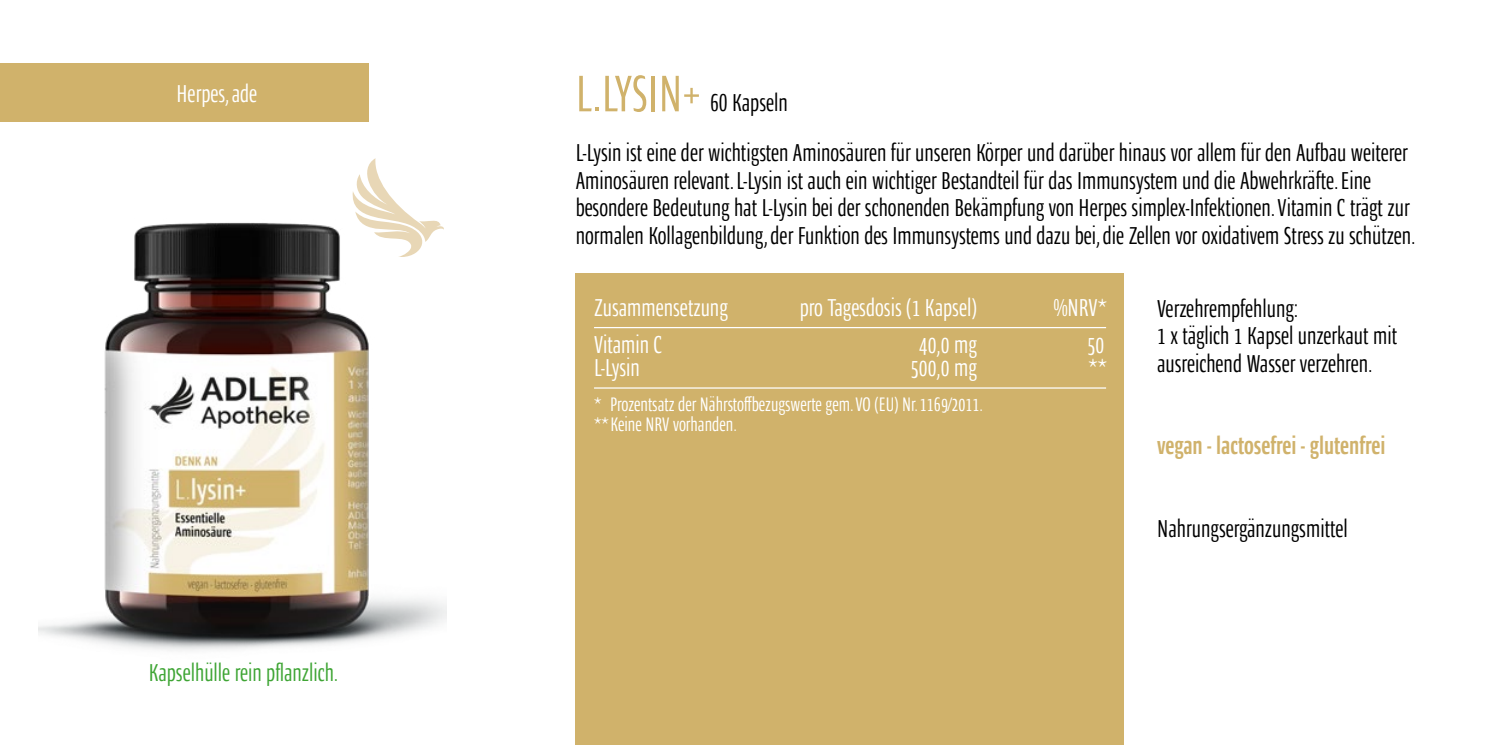
<style>
.page{position:relative;width:1489px;height:745px;background:#fff}
.page>*{position:absolute;margin:0;border:0;box-sizing:border-box;transform-origin:0 0}
.t1{font:25px/27.5px "Ardoise Std Compact";color:#000}
.t2{font:25px "Ardoise Std Compact";color:#fff}
.t3{font:700 25px "Ardoise Std Compact";color:#d0b26b}
.t4{font:25px "Ardoise Std Compact";color:#3fa535}
.t5{font:20px/20px "Ardoise Std Compact";color:#fff}
.s1{font-size:52.5px;color:#d0b26b}
</style>
<div class="page">
<div style="left:0;top:64px;width:369px;height:58px;background:#d0b26b"></div>
<div style="left:575px;top:274px;width:548px;height:470px;background:#d0b26b"></div>
<img style="left:39px;top:222px;width:407px;height:429px">
<hr style="left:594px;top:327px;width:512px;height:1px;background:#fff">
<hr style="left:594px;top:387px;width:512px;height:1px;background:#fff">
<svg style="left:353px;top:158px;width:91px;height:98px"></svg>
<p class="t2" style="left:177px;top:79px;width:82px">Herpes, ade</p>
<p class="t1" style="left:575px;top:77px;width:833px;line-height:50px"><span class="s1">L.LYSIN+</span> 60 Kapseln<br>L-Lysin ist eine der wichtigsten Aminosäuren für unseren Körper und darüber hinaus vor allem für den Aufbau weiterer</p>
<p class="t1" style="left:575px;top:166px;width:841px">Aminosäuren relevant. L-Lysin ist auch ein wichtiger Bestandteil für das Immunsystem und die Abwehrkräfte. Eine besondere Bedeutung hat L-Lysin bei der schonenden Bekämpfung von Herpes simplex-Infektionen. Vitamin C trägt zur normalen Kollagenbildung, der Funktion des Immunsystems und dazu bei, die Zellen vor oxidativem Stress zu schützen.</p>
<p class="t4" style="left:149px;top:658px;width:191px">Kapselhülle rein pflanzlich.</p>
<p class="t2" style="left:594px;top:293px;width:135px">Zusammensetzung</p>
<p class="t2" style="left:799px;top:293px;width:178px">pro Tagesdosis (1 Kapsel)</p>
<p class="t2" style="left:1053px;top:293px;width:55px">%NRV*</p>
<p class="t2" style="left:594px;top:330px;width:70px">Vitamin C</p>
<p class="t2" style="left:918px;top:330px;width:59px">40,0 mg</p>
<p class="t2" style="left:1086px;top:330px;width:19px">50</p>
<p class="t2" style="left:594px;top:353px;width:47px">L-Lysin</p>
<p class="t2" style="left:910px;top:353px;width:68px">500,0 mg</p>
<p class="t2" style="left:1088px;top:353px;width:20px">**</p>
<p class="t5" style="left:594px;top:393px;width:390px">* Prozentsatz der Nährstoffbezugswerte gem. VO (EU) Nr. 1169/2011. ** Keine NRV vorhanden.</p>
<p class="t1" style="left:1157px;top:294px;width:241px">Verzehrempfehlung:<br>1 x täglich 1 Kapsel unzerkaut mit ausreichend Wasser verzehren.</p>
<p class="t3" style="left:1157px;top:431px;width:230px">vegan - lactosefrei - glutenfrei</p>
<p class="t1" style="left:1157px;top:514px;width:192px">Nahrungsergänzungsmittel</p>
</div>
